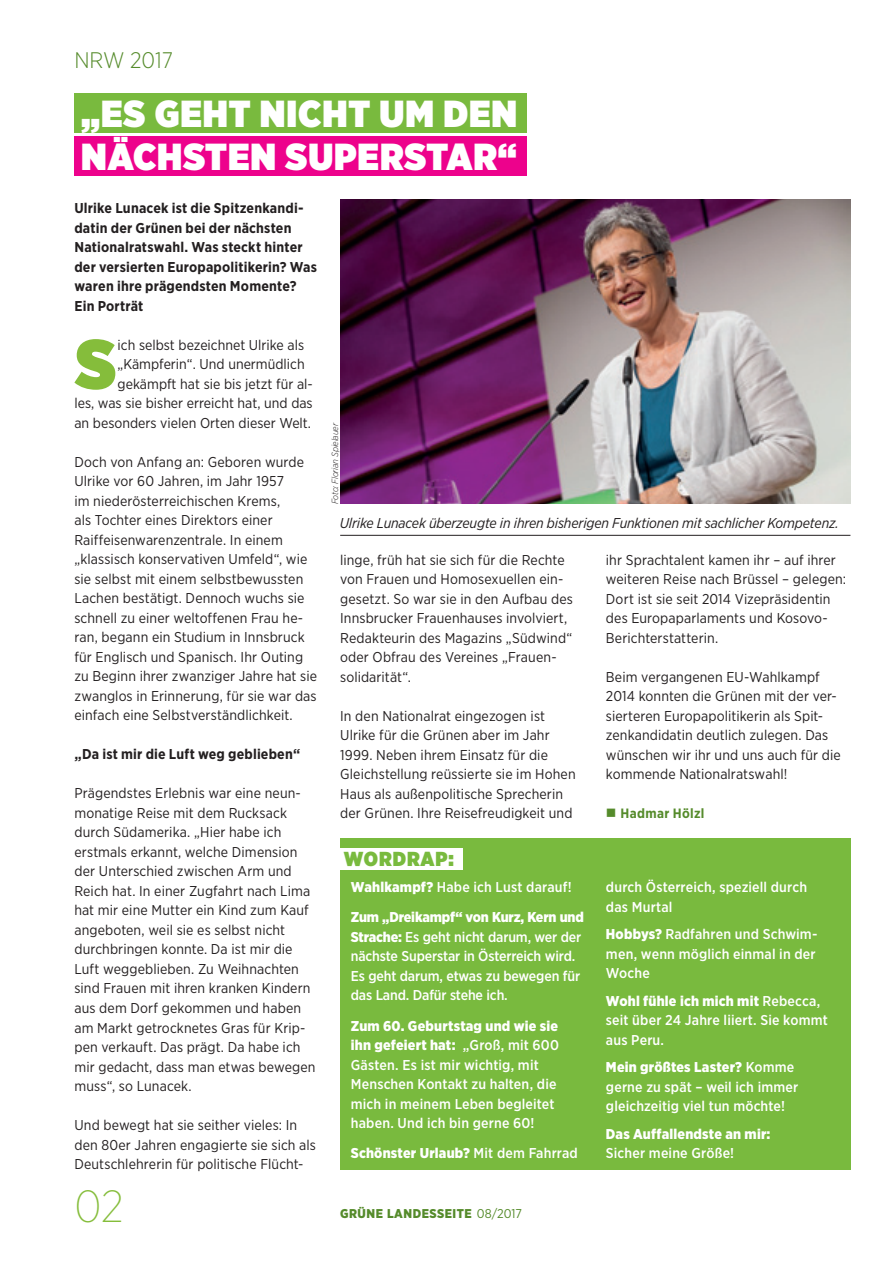
<style>
.page{position:relative;width:893px;height:1263px;background:#fff}
.page>*{position:absolute;margin:0;border:0;box-sizing:border-box;transform-origin:0 0}
.gz_2012_initial_3_z{font:900 69.9px "Gotham Narrow";color:#85bd3b}
.t1{font:200 45px "Gotham Narrow";color:#85bd3b}
.t2{font:900 37.65px "Gotham Narrow";letter-spacing:.025em;color:#fff}
.t3{font:300 22.5px "Gotham Narrow";color:#558b2b}
.t4{font:900 20.25px "Gotham Narrow";letter-spacing:.05em;color:#79ba3e}
.gz_2012_text_n{font:14.25px/19.5px "Gotham Narrow";letter-spacing:.01em;color:#231f20}
.gz_2012_text_kasten{font:500 14.25px/19.5px "Gotham Narrow";letter-spacing:.01em;color:#fff}
.gz_2012_text_n-2{font:700 14.25px/19.5px "Gotham Narrow";letter-spacing:.015em;color:#231f20}
.gz_2012_initial_3_z-2{font:14.25px "Gotham Narrow";color:#231f20}
.gz_2012_text_kasten-2{font:500 14.25px/19.5px "Gotham Narrow";letter-spacing:-.01em;color:#fff}
.gz_2012_text_n-3{font:italic 14.25px "Gotham Narrow";letter-spacing:-.01em;color:#231f20}
.gz_2012_text_kasten-3{font:900 14.25px/19.5px "Gotham Narrow";letter-spacing:.015em;color:#fff}
.gz_2012_text_n-4{font:700 13.5px "Gotham Narrow";letter-spacing:.025em;color:#558b2b}
.t5{font:900 12.75px "Gotham Narrow";letter-spacing:.04em;color:#558b2b}
.t6{font:italic 300 9px "Gotham Narrow";letter-spacing:-.02em;color:#231f20}
.s1{font-weight:900}
.s2{font-weight:500}
.s3{font-weight:400}
</style>
<div class="page">
<img style="left:340px;top:200px;width:510px;height:304px">
<div style="left:74px;top:136px;width:453px;height:40px;background:#ed028c"></div>
<div style="left:74px;top:94px;width:453px;height:39px;background:#79ba3e"></div>
<div style="left:340px;top:838px;width:510px;height:331px;background:#79ba3e"></div>
<div style="left:340px;top:848px;width:123px;height:22px;background:#fff"></div>
<hr style="left:340px;top:535px;width:510px;height:1px;background:#231f20">
<p class="t3" style="left:74px;top:46px;width:100px">NRW 2017</p>
<p class="t2" style="left:81px;top:89px;width:438px">„ES GEHT NICHT UM DEN</p>
<p class="t2" style="left:81px;top:131px;width:437px">NÄCHSTEN SUPERSTAR“</p>
<p class="gz_2012_text_n-2" style="left:74px;top:198px;width:244px">Ulrike Lunacek ist die Spitzenkandi&shy;datin der Grünen bei der nächsten<br>Nationalratswahl. Was steckt hinter der versierten Europapolitikerin? Was waren ihre prägendsten Momente?<br>Ein Porträt</p>
<p class="gz_2012_initial_3_z" style="left:76px;top:317px;width:42px">S</p>
<p class="gz_2012_initial_3_z-2" style="left:118px;top:336px;width:188px">ich selbst bezeichnet Ulrike als</p>
<p class="gz_2012_initial_3_z-2" style="left:118px;top:356px;width:189px">„Kämpferin“. Und unermüdlich</p>
<p class="gz_2012_initial_3_z-2" style="left:118px;top:375px;width:197px">gekämpft hat sie bis jetzt für al-</p>
<p class="gz_2012_initial_3_z-2" style="left:74px;top:395px;width:240px">les, was sie bisher erreicht hat, und das</p>
<p class="gz_2012_initial_3_z-2" style="left:74px;top:414px;width:238px">an besonders vielen Orten dieser Welt.</p>
<p class="gz_2012_text_n" style="left:74px;top:452px;width:244px">Doch von Anfang an: Geboren wurde Ulrike vor 60 Jahren, im Jahr 1957<br>im niederösterreichischen Krems,<br>als Tochter eines Direktors einer Raiffeisenwarenzentrale. In einem „klassisch konservativen Umfeld“, wie sie selbst mit einem selbstbewussten Lachen bestätigt. Dennoch wuchs sie schnell zu einer weltoffenen Frau he&shy;ran, begann ein Studium in Innsbruck für Englisch und Spanisch. Ihr Outing zu Beginn ihrer zwanziger Jahre hat sie zwanglos in Erinnerung, für sie war das einfach eine Selbstverständlichkeit.</p>
<p class="gz_2012_text_n-2" style="left:74px;top:744px;width:227px">„Da ist mir die Luft weg geblieben“</p>
<p class="gz_2012_text_n" style="left:74px;top:783px;width:243px">Prägendstes Erlebnis war eine neun&shy;monatige Reise mit dem Rucksack durch Südamerika. „Hier habe ich erstmals erkannt, welche Dimension der Unterschied zwischen Arm und Reich hat. In einer Zugfahrt nach Lima hat mir eine Mutter ein Kind zum Kauf angeboten, weil sie es selbst nicht durchbringen konnte. Da ist mir die Luft weggeblieben. Zu Weihnachten sind Frauen mit ihren kranken Kindern aus dem Dorf gekommen und haben am Markt getrocknetes Gras für Krip&shy;pen verkauft. Das prägt. Da habe ich mir gedacht, dass man etwas bewegen muss“, so Lunacek.</p>
<p class="gz_2012_text_n" style="left:74px;top:1115px;width:243px">Und bewegt hat sie seither vieles: In den 80er Jahren engagierte sie sich als<br>Deutschlehrerin für politische Flücht-</p>
<p class="t1" style="left:74px;top:1179px;width:51px">02</p>
<p class="t6" style="left:329px;top:504px;width:83px;rotate:-90deg">Foto: Florian Spielauer</p>
<p class="gz_2012_text_n-3" style="left:340px;top:514px;width:501px">Ulrike Lunacek überzeugte in ihren bisherigen Funktionen mit sachlicher Kompetenz.</p>
<p class="gz_2012_text_n" style="left:340px;top:550px;width:234px">linge, früh hat sie sich für die Rechte von Frauen und Homosexuellen ein&shy;gesetzt. So war sie in den Aufbau des Innsbrucker Frauenhauses involviert, Redakteurin des Magazins „Südwind“ oder Obfrau des Vereines „Frauen&shy;solidarität“.</p>
<p class="gz_2012_text_n" style="left:340px;top:706px;width:237px">In den Nationalrat eingezogen ist Ulrike für die Grünen aber im Jahr 1999. Neben ihrem Einsatz für die Gleichstellung reüssierte sie im Hohen Haus als außenpolitische Sprecherin der Grünen. Ihre Reisefreudigkeit und</p>
<p class="t4" style="left:344px;top:845px;width:112px">WORDRAP:</p>
<p class="gz_2012_text_kasten" style="left:351px;top:877px;width:222px"><span class="s1">Wahlkampf?</span> Habe ich Lust darauf!</p>
<p class="gz_2012_text_kasten-2" style="left:351px;top:907px;width:235px"><span class="s1">Zum „Dreikampf“ von Kurz, Kern und Strache:</span> Es geht nicht darum, wer der nächste Superstar in Österreich wird.<br>Es geht darum, etwas zu bewegen für das Land. Dafür stehe ich.</p>
<p class="gz_2012_text_kasten" style="left:351px;top:1015px;width:210px"><span class="s1">Zum 60. Geburtstag und wie sie ihn gefeiert hat:</span> „Groß, mit 600<br>Gästen. Es ist mir wichtig, mit<br>Menschen Kontakt zu halten, die mich in meinem Leben begleitet haben. Und ich bin gerne 60!</p>
<p class="gz_2012_text_kasten-3" style="left:351px;top:1143px;width:229px">Schönster Urlaub? <span class="s2">Mit dem Fahrrad</span></p>
<p class="t5" style="left:340px;top:1205px;width:183px">GRÜNE LANDESSEITE <span class="s3">08/2017</span></p>
<p class="gz_2012_text_n" style="left:606px;top:550px;width:242px">ihr Sprachtalent kamen ihr – auf ihrer weiteren Reise nach Brüssel – gelegen:<br>Dort ist sie seit 2014 Vizepräsidentin des Europaparlaments und Kosovo-Berichterstatterin.</p>
<p class="gz_2012_text_n" style="left:606px;top:667px;width:236px">Beim vergangenen EU-Wahlkampf 2014 konnten die Grünen mit der ver&shy;sierteren Europapolitikerin als Spit&shy;zenkandidatin deutlich zulegen. Das wünschen wir ihr und uns auch für die kommende Nationalratswahl!</p>
<p class="gz_2012_text_n-4" style="left:606px;top:805px;width:100px">■ Hadmar Hölzl</p>
<p class="gz_2012_text_kasten" style="left:606px;top:877px;width:203px">durch Österreich, speziell durch das Murtal</p>
<p class="gz_2012_text_kasten" style="left:606px;top:924px;width:213px"><span class="s1">Hobbys?</span> Radfahren und Schwim&shy;men, wenn möglich einmal in der<br>Woche</p>
<p class="gz_2012_text_kasten" style="left:606px;top:991px;width:223px"><span class="s1">Wohl fühle ich mich mit</span> Rebecca, seit über 24 Jahre liiert. Sie kommt aus Peru.</p>
<p class="gz_2012_text_kasten" style="left:606px;top:1057px;width:194px"><span class="s1">Mein größtes Laster?</span> Komme gerne zu spät – weil ich immer gleichzeitig viel tun möchte!</p>
<p class="gz_2012_text_kasten-3" style="left:606px;top:1124px;width:166px">Das Auffallendste an mir:<br><span class="s2">Sicher meine Größe!</span></p>
</div>
